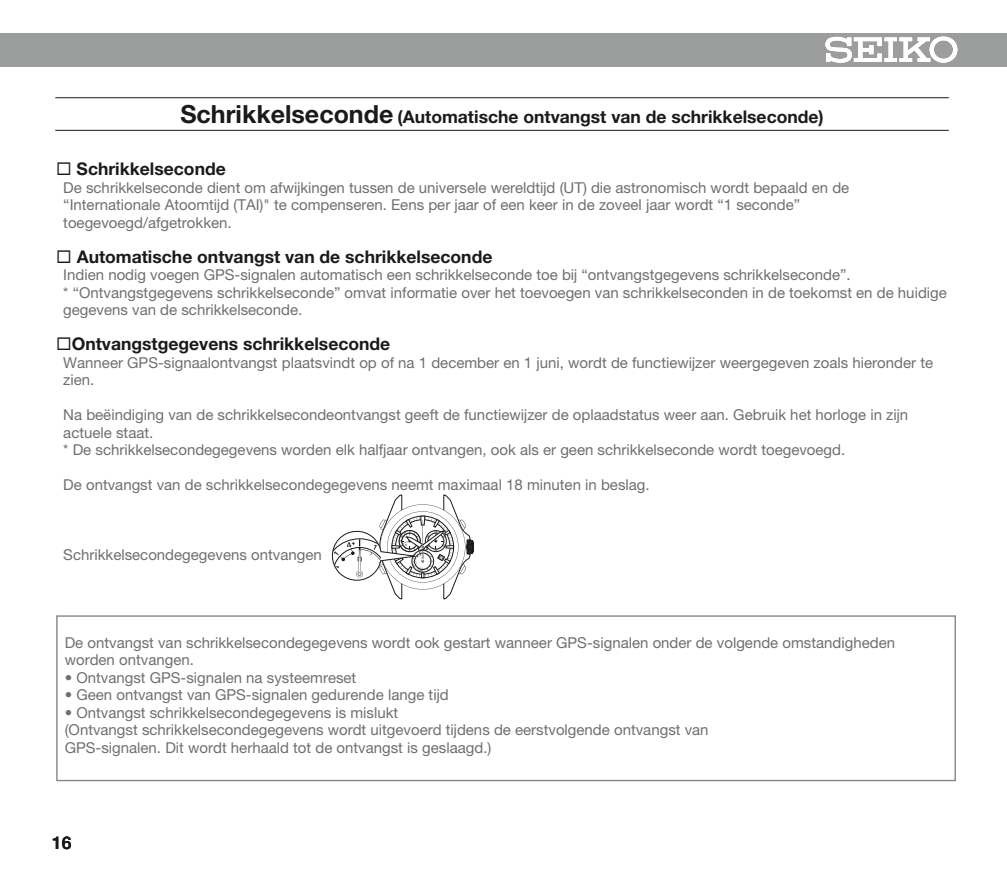
<style>
.page{position:relative;width:1007px;height:872px;background:#fff}
.page>*{position:absolute;margin:0;border:0;box-sizing:border-box;transform-origin:0 0}
.t1{font:700 17.5px "Helvetica Neue LT Pro";color:#1a1a18}
.t2{font:500 17.5px "Helvetica Neue LT Pro";color:#1a1a18}
.t3{font:15px/17.5px "Helvetica Neue LT Pro";color:#6f6f6e}
.s1{font-size:25px}
</style>
<div class="page">
<div style="left:0;top:33px;width:1006px;height:33px;background:#9c9d9d"></div>
<svg style="left:825px;top:37px;width:132px;height:26px"></svg>
<hr style="left:55px;top:97px;width:893px;height:1px;background:#1a1a18">
<hr style="left:55px;top:130px;width:893px;height:1px;background:#1a1a18">
<svg style="left:331px;top:494px;width:142px;height:105px"></svg>
<div style="left:56px;top:615px;width:899px;height:166px;border:1px solid #878786"></div>
<p class="t1" style="left:180px;top:106px;width:644px"><span class="s1">Schrikkelseconde</span> (Automatische ontvangst van de schrikkelseconde)</p>
<p class="t1" style="left:56px;top:158px;width:171px">◻ Schrikkelseconde</p>
<p class="t3" style="left:63px;top:178px;width:787px">De schrikkelseconde dient om afwijkingen tussen de universele wereldtijd (UT) die astronomisch wordt bepaald en de “Internationale Atoomtijd (TAI)" te compenseren. Eens per jaar of een keer in de zoveel jaar wordt “1 seconde” toegevoegd/afgetrokken.</p>
<p class="t1" style="left:56px;top:245px;width:437px">◻ Automatische ontvangst van de schrikkelseconde</p>
<p class="t3" style="left:63px;top:266px;width:885px">Indien nodig voegen GPS-signalen automatisch een schrikkelseconde toe bij “ontvangstgegevens schrikkelseconde”.<br>* “Ontvangstgegevens schrikkelseconde” omvat informatie over het toevoegen van schrikkelseconden in de toekomst en de huidige gegevens van de schrikkelseconde.</p>
<p class="t1" style="left:56px;top:333px;width:335px">◻Ontvangstgegevens schrikkelseconde</p>
<p class="t3" style="left:63px;top:353px;width:871px">Wanneer GPS-signaalontvangst plaatsvindt op of na 1 december en 1 juni, wordt de functiewijzer weergegeven zoals hieronder te zien.</p>
<p class="t3" style="left:63px;top:406px;width:846px">Na beëindiging van de schrikkelsecondeontvangst geeft de functiewijzer de oplaadstatus weer aan. Gebruik het horloge in zijn actuele staat.<br>* De schrikkelsecondegegevens worden elk halfjaar ontvangen, ook als er geen schrikkelseconde wordt toegevoegd.</p>
<p class="t3" style="left:63px;top:476px;width:588px">De ontvangst van de schrikkelsecondegegevens neemt maximaal 18 minuten in beslag.</p>
<p class="t3" style="left:63px;top:546px;width:260px">Schrikkelsecondegegevens ontvangen</p>
<p class="t3" style="left:65px;top:633px;width:831px">De ontvangst van schrikkelsecondegegevens wordt ook gestart wanneer GPS-signalen onder de volgende omstandigheden worden ontvangen.</p>
<p class="t3" style="left:65px;top:668px;width:293px">• Ontvangst GPS-signalen na systeemreset</p>
<p class="t3" style="left:65px;top:686px;width:385px">• Geen ontvangst van GPS-signalen gedurende lange tijd</p>
<p class="t3" style="left:65px;top:703px;width:645px">• Ontvangst schrikkelsecondegegevens is mislukt<br>(Ontvangst schrikkelsecondegegevens wordt uitgevoerd tijdens de eerstvolgende ontvangst van<br>GPS-signalen. Dit wordt herhaald tot de ontvangst is geslaagd.)</p>
<p class="t2" style="left:52px;top:832px;width:21px">16</p>
</div>
